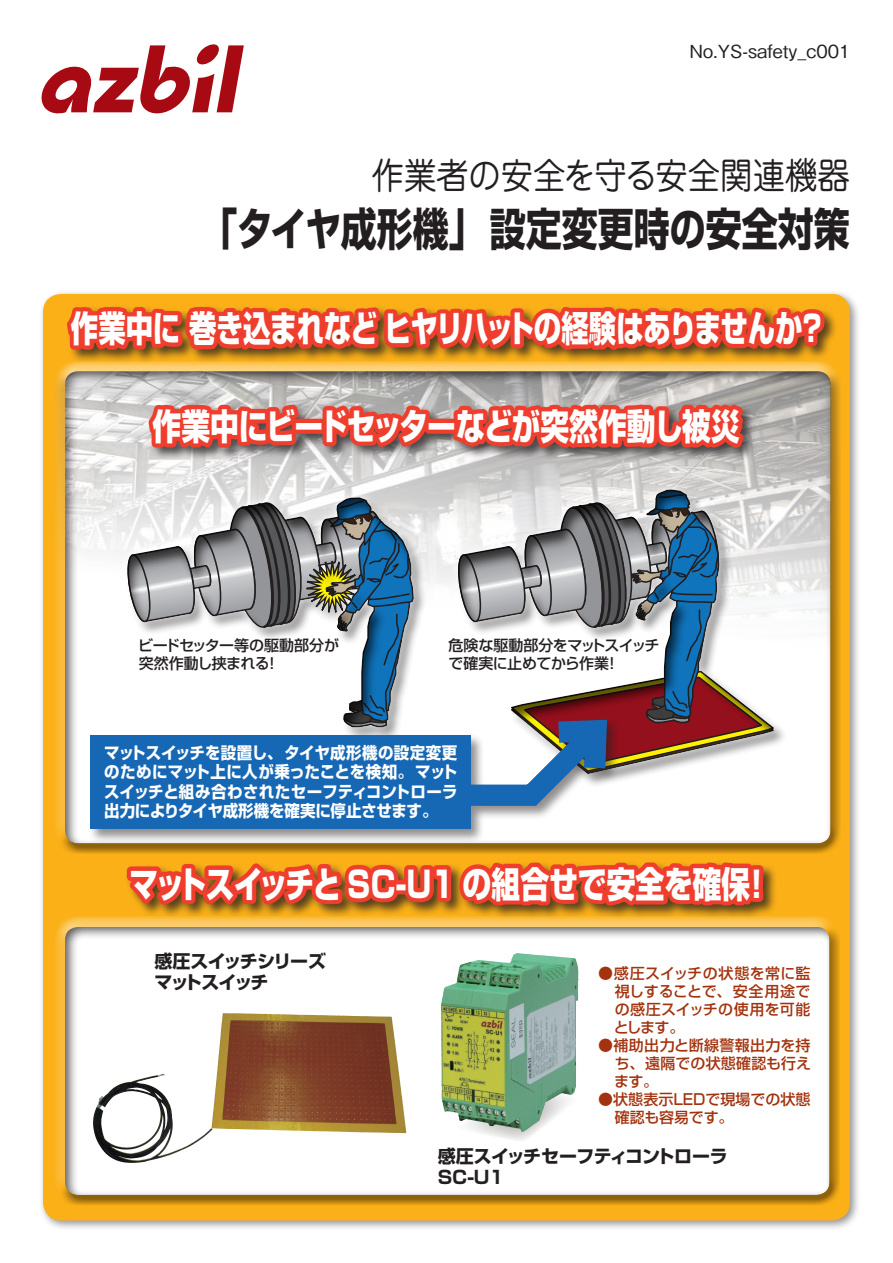
<style>
.page{position:relative;width:893px;height:1263px;background:#fff}
.page>*{position:absolute;margin:0;border:0;box-sizing:border-box;transform-origin:0 0}
.t1{font:700 45px "Shin Go Pro";color:#231f20;scale:.8 1}
.t2{font:800 36px "Shin Go Pro";letter-spacing:-.01em;color:#fff;scale:.8 1}
.t3{font:800 36px "Shin Go Pro";letter-spacing:-.01em;color:#fff;scale:.76 1}
.t4{font:36px "Jun 201 Pro";color:#231f20;scale:.9 1}
.t5{font:700 18px/21px "Shin Go Pro";letter-spacing:-.04em;color:#231f20}
.t6{font:500 18px "Gothic BBB Pro";color:#231f20}
.t7{font:700 18px/21px "Shin Go Pro";letter-spacing:-.075em;color:#231f20}
.t8{font:700 16.5px/19.5px "Shin Go Pro";letter-spacing:-.01em;color:#fff;text-align:justify;scale:.94 1}
.t9{font:500 15px/18px "Shin Go Pro";letter-spacing:.005em;color:#a3330e;text-align:justify}
.t10{font:500 15px/18px "Shin Go Pro";letter-spacing:-.03em;color:#231f20}
.t11{font:500 15px/18px "Shin Go Pro";letter-spacing:-.01em;color:#231f20}
</style>
<div class="page">
<div style="left:38px;top:289px;width:823px;height:943px;background:#231f20;opacity:.5"></div>
<div style="left:43px;top:294px;width:807px;height:926px;background:#fbb017;border-radius:18px"></div>
<svg style="left:41px;top:44px;width:203px;height:70px"></svg>
<svg style="left:62px;top:289px;width:770px;height:65px"></svg>
<div style="left:47px;top:909px;width:799px;height:303px;background:#231f20;opacity:.75"></div>
<div style="left:47px;top:354px;width:801px;height:507px;background:#231f20;opacity:.75"></div>
<div style="left:49px;top:354px;width:799px;height:366px;background:#231f20;opacity:.75"></div>
<svg style="left:117px;top:480px;width:666px;height:303px;background:#e7e6e6"></svg>
<div style="left:146px;top:402px;width:610px;height:59px;background:#231f20;opacity:.75"></div>
<svg style="left:144px;top:381px;width:161px;height:73px;background:#d27e76"></svg>
<div style="left:292px;top:419px;width:34px;height:15px;border:9px solid #ef3e2e"></div>
<svg style="left:318px;top:398px;width:117px;height:56px;background:#ca6a61"></svg>
<div style="left:425px;top:419px;width:34px;height:15px;border:9px solid #ef3e2e"></div>
<svg style="left:446px;top:369px;width:305px;height:113px;background:#c58982"></svg>
<img style="left:441px;top:997px;width:77px;height:13px">
<img style="left:212px;top:1013px;width:72px;height:117px">
<div style="left:88px;top:717px;width:533px;height:126px;background:#231f20;opacity:.5"></div>
<svg style="left:125px;top:489px;width:649px;height:327px;background:#b7bac0"></svg>
<div style="left:91px;top:736px;width:380px;height:93px;background:#1768b4"></div>
<svg style="left:122px;top:833px;width:646px;height:164px;background:#e1ae85"></svg>
<div style="left:691px;top:1152px;width:20px;height:7px;border:4px solid #fff"></div>
<svg style="left:707px;top:1144px;width:24px;height:24px"></svg>
<svg style="left:427px;top:1010px;width:268px;height:178px;background:#dce3d3"></svg>
<p class="t6" style="left:689px;top:37px;width:163px">No.YS-safety_c001</p>
<h2 class="t4" style="left:372px;top:147px;width:533px">作業者の安全を守る安全関連機器</h2>
<h1 class="t1" style="left:202px;top:193px;width:812px">「タイヤ成形機」設定変更時の安全対策</h1>
<h2 class="t3" style="left:71px;top:300px;width:994px">作業中に 巻き込まれなど ヒヤリハットの経験はありませんか？</h2>
<h2 class="t2" style="left:153px;top:398px;width:736px">作業中にビードセッターなどが突然作動し被災</h2>
<p class="t11" style="left:138px;top:635px;width:203px">ビードセッター等の駆動部分が突然作動し挟まれる！</p>
<p class="t10" style="left:448px;top:635px;width:212px">危険な駆動部分をマットスイッチで確実に止めてから作業！</p>
<p class="t8" style="left:104px;top:741px;width:378px">マットスイッチを設置し、タイヤ成形機の設定変更のためにマット上に人が乗ったことを検知。マットスイッチと組み合わされたセーフティコントローラ出力によりタイヤ成形機を確実に停止させます。</p>
<h2 class="t2" style="left:129px;top:855px;width:804px">マットスイッチと SC-U1 の組合せで安全を確保！</h2>
<p class="t7" style="left:154px;top:949px;width:173px">感圧スイッチシリーズマットスイッチ</p>
<p class="t9" style="left:614px;top:962px;width:198px;text-indent:-16px">●感圧スイッチの状態を常に監視しすることで、安全用途での感圧スイッチの使用を可能とします。</p>
<p class="t9" style="left:614px;top:1034px;width:198px;text-indent:-16px">●補助出力と断線警報出力を持ち、遠隔での状態確認も行えます。</p>
<p class="t9" style="left:615px;top:1088px;width:197px;text-indent:-16px">●状態表示ＬＥＤで現場での状態確認も容易です。</p>
<p class="t5" style="left:438px;top:1143px;width:291px">感圧スイッチセーフティコントローラ<br>SC-U1</p>
</div>
